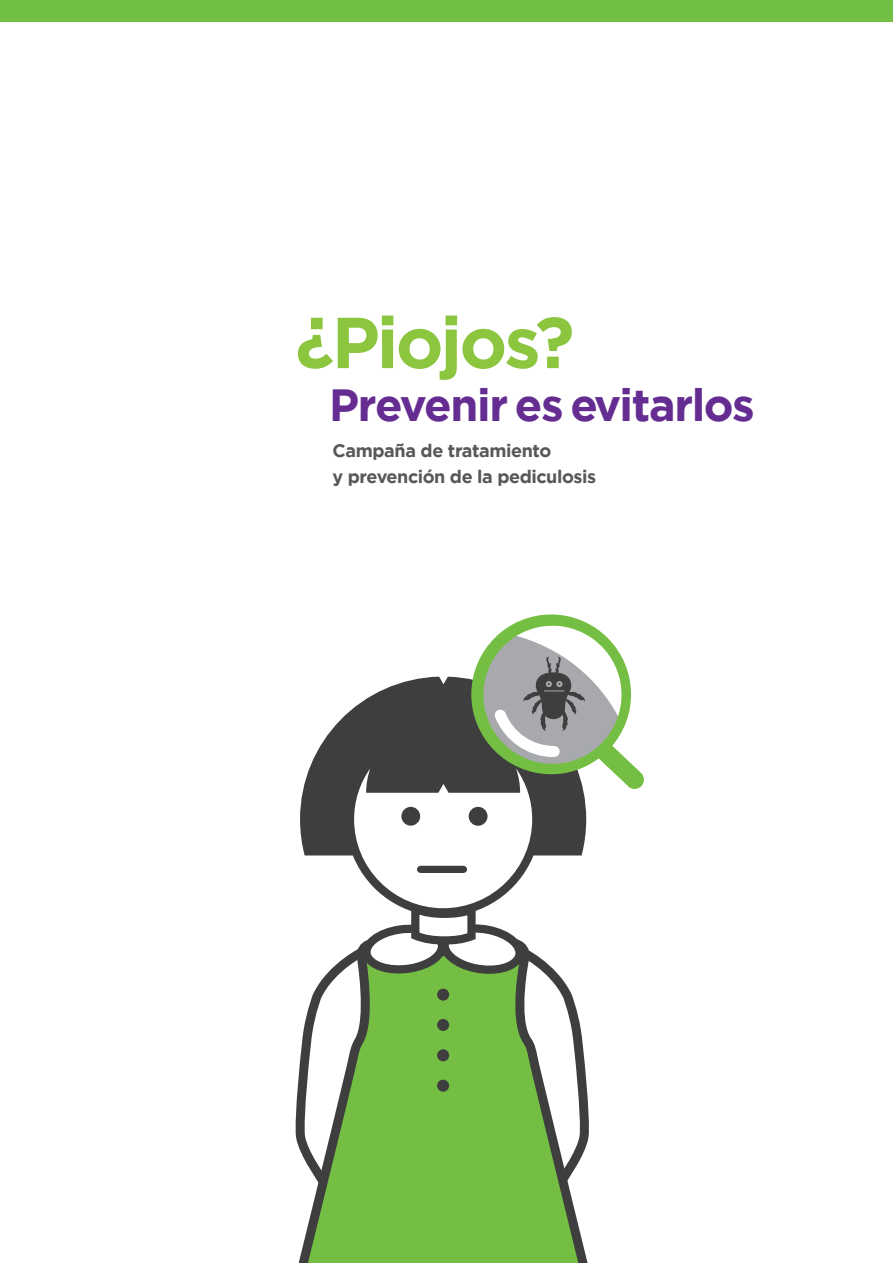
<style>
.page{position:relative;width:893px;height:1263px;background:#fff}
.page>*{position:absolute;margin:0;border:0;box-sizing:border-box;transform-origin:0 0}
.Texto_base{font:700 72px "Gotham";letter-spacing:-.04em;color:#8bc63e}
.Texto_base-2{font:700 45px "Gotham";letter-spacing:-.03em;color:#652d91}
.Texto_base-3{font:700 18px "Gotham";letter-spacing:-.025em;color:#57585a}
</style>
<div class="page">
<div style="left:0;top:0;width:893px;height:21px;background:#71bf44"></div>
<svg style="left:300px;top:677px;width:286px;height:219px"></svg>
<svg style="left:471px;top:614px;width:173px;height:176px"></svg>
<svg style="left:295px;top:949px;width:294px;height:314px;fill:#74bf43"></svg>
<div style="left:437px;top:988px;width:12px;height:13px;background:#3e3e3f;border-radius:50%"></div>
<div style="left:437px;top:1019px;width:12px;height:12px;background:#3e3e3f;border-radius:50%"></div>
<div style="left:437px;top:1049px;width:12px;height:12px;background:#3e3e3f;border-radius:50%"></div>
<div style="left:437px;top:1080px;width:12px;height:12px;background:#3e3e3f;border-radius:50%"></div>
<svg style="left:357px;top:896px;width:176px;height:86px"></svg>
<p class="Texto_base" style="left:295px;top:301px;width:281px">¿Piojos?</p>
<p class="Texto_base-2" style="left:329px;top:379px;width:427px">Prevenir es evitarlos</p>
<p class="Texto_base-3" style="left:332px;top:441px;width:220px">Campaña de tratamiento</p>
<p class="Texto_base-3" style="left:332px;top:466px;width:265px">y prevención de la pediculosis</p>
</div>
